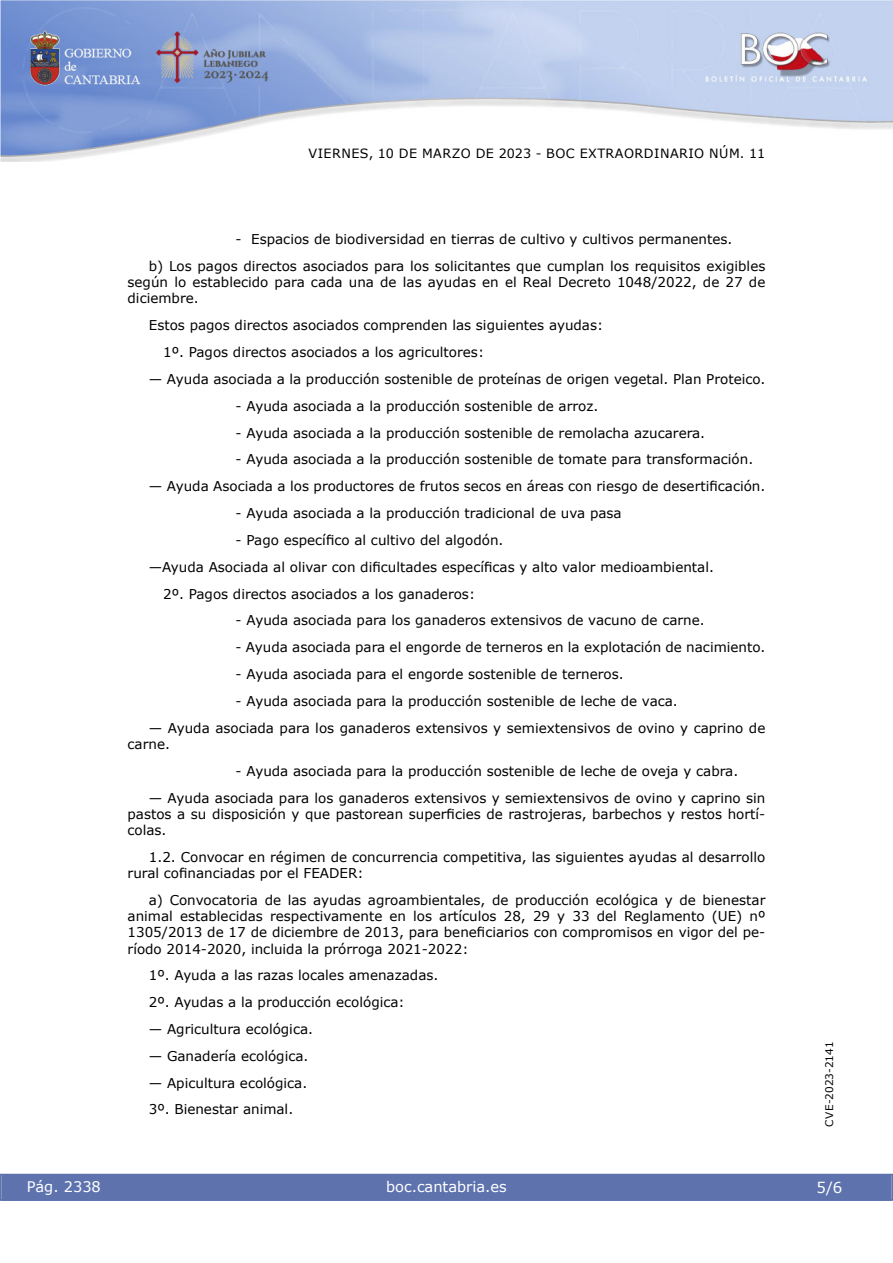
<style>
.page{position:relative;width:893px;height:1263px;background:#fff}
.page>*{position:absolute;margin:0;border:0;box-sizing:border-box;transform-origin:0 0}
.t1{font:15px "Verdana 2";color:#fff}
.t2{font:14.55px "Verdana 2";color:#fff}
.inicio_de_parrafo{font:13.5px/16.2px "Verdana";color:#000;text-align:justify}
.inicio_de_parrafo-2{font:13.5px/16.2px "Verdana 2";color:#000}
.t3{font:12.75px "Verdana 2";letter-spacing:.035em;color:#000}
.t4{font:10.5px "Verdana 2";color:#000}
.s1{font-family:"Verdana 2"}
.s2{font-family:"Verdana"}
</style>
<div class="page">
<img style="left:0;top:0;width:893px;height:161px">
<div style="left:1px;top:1174px;width:890px;height:27px;background:#5e73ae"></div>
<p class="t3" style="left:309px;top:144px;width:458px">VIERNES, 10 DE MARZO DE 2023 - BOC EXTRAORDINARIO NÚM. 11</p>
<p class="inicio_de_parrafo-2" style="left:236px;top:231px;width:498px">- Espacios de biodiversidad en tierras de cultivo y cultivos permanentes.</p>
<p class="inicio_de_parrafo" style="left:128px;top:258px;width:639px;text-indent:21px">b) Los pagos directos asociados para los solicitantes que cumplan los requisitos exigibles según lo establecido para cada una de las ayudas en el Real Decreto 1048/2022, de 27 de <span class="s1">diciembre.</span></p>
<p class="inicio_de_parrafo-2" style="left:149px;top:317px;width:456px">Estos pagos directos asociados comprenden las siguientes ayudas:</p>
<p class="inicio_de_parrafo" style="left:163px;top:344px;width:323px">1º. Pagos directos asociados a los agricultores:</p>
<p class="inicio_de_parrafo" style="left:149px;top:371px;width:618px">— Ayuda asociada a la producción sostenible de proteínas de origen vegetal. Plan Proteico.</p>
<p class="inicio_de_parrafo" style="left:236px;top:398px;width:364px">- Ayuda asociada a la producción sostenible de arroz.</p>
<p class="inicio_de_parrafo" style="left:236px;top:424px;width:471px">- Ayuda asociada a la producción sostenible de remolacha azucarera.</p>
<p class="inicio_de_parrafo" style="left:236px;top:451px;width:519px">- Ayuda asociada a la producción sostenible de tomate para transformación.</p>
<p class="inicio_de_parrafo" style="left:149px;top:478px;width:618px">— Ayuda Asociada a los productores de frutos secos en áreas con riesgo de desertificación.</p>
<p class="inicio_de_parrafo" style="left:236px;top:505px;width:388px">- Ayuda asociada a la producción tradicional de uva pasa</p>
<p class="inicio_de_parrafo" style="left:236px;top:532px;width:269px">- Pago específico al cultivo del algodón.</p>
<p class="inicio_de_parrafo" style="left:149px;top:559px;width:567px">—Ayuda Asociada al olivar con dificultades específicas y alto valor medioambiental.</p>
<p class="inicio_de_parrafo" style="left:163px;top:585px;width:314px">2º. Pagos directos asociados a los ganaderos:</p>
<p class="inicio_de_parrafo" style="left:236px;top:612px;width:471px">- Ayuda asociada para los ganaderos extensivos de vacuno de carne.</p>
<p class="inicio_de_parrafo" style="left:236px;top:639px;width:531px">- Ayuda asociada para el engorde de terneros en la explotación de nacimiento.</p>
<p class="inicio_de_parrafo" style="left:236px;top:666px;width:390px">- Ayuda asociada para el engorde sostenible de terneros.</p>
<p class="inicio_de_parrafo" style="left:236px;top:693px;width:444px">- Ayuda asociada para la producción sostenible de leche de vaca.</p>
<p class="inicio_de_parrafo" style="left:128px;top:720px;width:639px;text-indent:21px">— Ayuda asociada para los ganaderos extensivos y semiextensivos de ovino y caprino de <span class="s1">carne.</span></p>
<p class="inicio_de_parrafo" style="left:236px;top:763px;width:504px">- Ayuda asociada para la producción sostenible de leche de oveja y cabra.</p>
<p class="inicio_de_parrafo" style="left:128px;top:789px;width:639px;text-indent:21px">— Ayuda asociada para los ganaderos extensivos y semiextensivos de ovino y caprino sin pastos a su disposición y que pastorean superficies de rastrojeras, barbechos y restos hortí&shy;<span class="s1">colas.</span></p>
<p class="inicio_de_parrafo-2" style="left:128px;top:849px;width:639px;text-indent:21px">1.2. Convocar en régimen de concurrencia competitiva, las siguientes ayudas al desarrollo <span class="s2">rural cofinanciadas por el FEADER:</span></p>
<p class="inicio_de_parrafo" style="left:128px;top:892px;width:639px;text-indent:21px">a) Convocatoria de las ayudas agroambientales, de producción ecológica y de bienestar animal establecidas respectivamente en los artículos 28, 29 y 33 del Reglamento (UE) nº 1305/2013 de 17 de diciembre de 2013, para beneficiarios con compromisos en vigor del pe&shy;ríodo 2014-2020, incluida la prórroga 2021-2022:</p>
<p class="inicio_de_parrafo" style="left:149px;top:967px;width:291px">1º. Ayuda a las razas locales amenazadas.</p>
<p class="inicio_de_parrafo" style="left:149px;top:994px;width:257px">2º. Ayudas a la producción ecológica:</p>
<p class="inicio_de_parrafo" style="left:149px;top:1021px;width:166px">— Agricultura ecológica.</p>
<p class="inicio_de_parrafo" style="left:149px;top:1048px;width:161px">— Ganadería ecológica.</p>
<p class="inicio_de_parrafo" style="left:149px;top:1074px;width:160px">— Apicultura ecológica.</p>
<p class="inicio_de_parrafo" style="left:149px;top:1101px;width:146px">3º. Bienestar animal.</p>
<p class="t2" style="left:27px;top:1177px;width:76px">Pág. 2338</p>
<p class="t2" style="left:386px;top:1177px;width:122px">boc.cantabria.es</p>
<p class="t4" style="left:822px;top:1126px;width:87px;rotate:-90deg">CVE-2023-2141</p>
<p class="t1" style="left:816px;top:1177px;width:27px">5/6</p>
</div>
